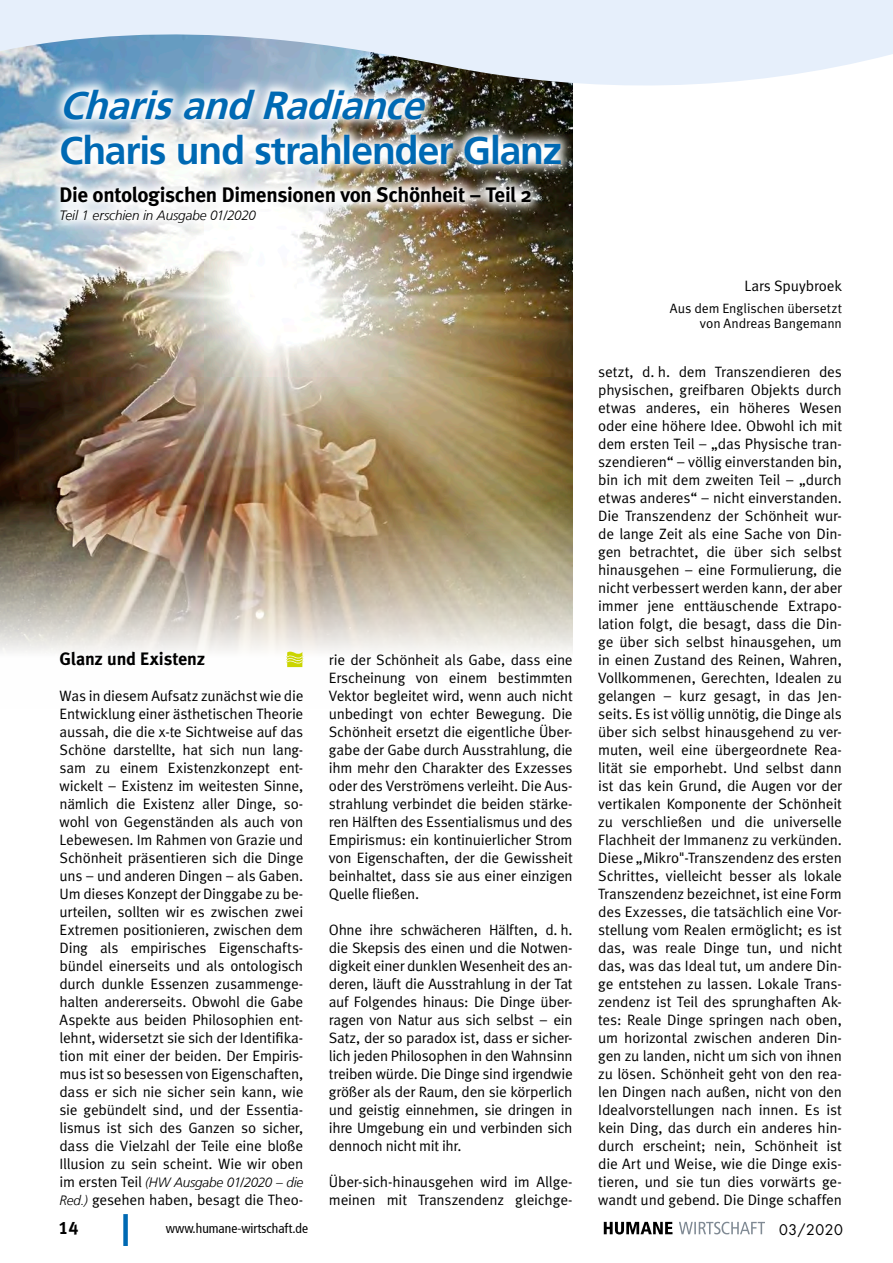
<style>
.page{position:relative;width:893px;height:1263px;background:#fff}
.page>*{position:absolute;margin:0;border:0;box-sizing:border-box;transform-origin:0 0}
.Headline_1{font:700 39px "Frutiger 65";letter-spacing:-.03em;color:#0069b3}
.Headline_1-2{font:italic 700 39px "Frutiger 65";color:#0069b3}
.Headline_2{font:700 21px "Meta";letter-spacing:-.02em;color:#000}
.Fließtext_Meta_Norma{font:700 18px "Meta";letter-spacing:-.005em;color:#000}
.t1{font:18px "Meta Bold LF";color:#000}
.Fließtext_Meta_Norma-2{font:15px/18px "Meta Normal";letter-spacing:-.015em;color:#000;text-align:justify}
.Autor{font:15px "Meta Normal";letter-spacing:-.005em;color:#000}
.t2{font:14.25px "Futura";letter-spacing:.045em;color:#000}
.Autor-2{font:13.5px "Meta Normal";color:#000}
.Fließtext_Meta_Norma-3{font:italic 300 13.5px "Frutiger LT";letter-spacing:-.015em;color:#000}
.Headline_2-2{font:italic 300 13.5px "Frutiger LT";letter-spacing:-.01em;color:#000}
.t3{font:condensed 13.5px "Frutiger 57";color:#000}
.s1{font-family:"Meta Normal";font-weight:400;font-style:normal;font-size:15px}
.s2{font-family:"Frutiger LT";font-weight:300;font-style:italic;font-size:13.5px}
</style>
<div class="page">
<div style="left:123px;top:1214px;width:5px;height:32px;background:#0069b3"></div>
<svg style="left:604px;top:1222px;width:68px;height:12px"></svg>
<svg style="left:679px;top:1222px;width:86px;height:12px"></svg>
<img style="left:0;top:94px;width:573px;height:574px">
<svg style="left:286px;top:652px;width:17px;height:15px"></svg>
<img style="left:48px;top:94px;width:525px;height:250px">
<svg style="left:0;top:0;width:893px;height:94px;background:#c7d5e3"></svg>
<p class="Headline_1-2" style="left:60px;top:82px;width:377px">Charisand Radiance</p>
<p class="Headline_1" style="left:60px;top:127px;width:504px">Charis und strahlender Glanz</p>
<p class="Headline_2" style="left:60px;top:182px;width:474px">Die ontologischen Dimensionen von Schönheit – Teil 2</p>
<p class="Headline_2-2" style="left:60px;top:208px;width:198px">Teil 1 erschien in Ausgabe 01/2020</p>
<p class="Fließtext_Meta_Norma" style="left:60px;top:648px;width:147px">Glanz und Existenz</p>
<p class="Fließtext_Meta_Norma-2" style="left:60px;top:687px;width:245px">Was in diesem Aufsatz zunächst wie die Entwicklung einer ästhetischen Theorie aussah, die die x-te Sichtweise auf das Schöne darstellte, hat sich nun lang&shy;sam zu einem Existenzkonzept ent&shy;wickelt – Existenz im weitesten Sinne, nämlich die Existenz aller Dinge, so&shy;wohl von Gegenständen als auch von Lebewesen. Im Rahmen von Grazie und Schönheit präsentieren sich die Dinge uns – und anderen Dingen – als Gaben.<br>Um dieses Konzept der Dinggabe zu be&shy;urteilen, sollten wir es zwischen zwei Extremen positionieren, zwischen dem Ding als empirisches Eigenschafts&shy;bündel einerseits und als ontologisch durch dunkle Essenzen zusammenge&shy;halten andererseits. Obwohl die Gabe Aspekte aus beiden Philosophien ent&shy;lehnt, widersetzt sie sich der Identifika&shy;tion mit einer der beiden. Der Empiris&shy;mus ist so besessen von Eigenschaften, dass er sich nie sicher sein kann, wie sie gebündelt sind, und der Essentia&shy;lismus ist sich des Ganzen so sicher, dass die Vielzahl der Teile eine bloße Illusion zu sein scheint. Wie wir oben</p>
<p class="Fließtext_Meta_Norma-3" style="left:60px;top:1175px;width:245px"><span class="s1">im ersten Teil</span> (HW Ausgabe 01/2020 – die</p>
<p class="Fließtext_Meta_Norma-2" style="left:60px;top:1191px;width:245px"><span class="s2">Red.)</span> gesehen haben, besagt die Theo-</p>
<p class="Fließtext_Meta_Norma-2" style="left:329px;top:651px;width:245px">rie der Schönheit als Gabe, dass eine Erscheinung von einem bestimmten Vektor begleitet wird, wenn auch nicht unbedingt von echter Bewegung. Die Schönheit ersetzt die eigentliche Über&shy;gabe der Gabe durch Ausstrahlung, die ihm mehr den Charakter des Exzesses oder des Verströmens verleiht. Die Aus&shy;strahlung verbindet die beiden stärke&shy;ren Hälften des Essentialismus und des Empirismus: ein kontinuierlicher Strom von Eigenschaften, der die Gewissheit beinhaltet, dass sie aus einer einzigen Quelle fließen.</p>
<p class="Fließtext_Meta_Norma-2" style="left:329px;top:921px;width:245px">Ohne ihre schwächeren Hälften, d. h. die Skepsis des einen und die Notwen&shy;digkeit einer dunklen Wesenheit des an&shy;deren, läuft die Ausstrahlung in der Tat auf Folgendes hinaus: Die Dinge über&shy;ragen von Natur aus sich selbst – ein Satz, der so paradox ist, dass er sicher&shy;lich jeden Philosophen in den Wahnsinn treiben würde. Die Dinge sind irgendwie größer als der Raum, den sie körperlich und geistig einnehmen, sie dringen in ihre Umgebung ein und verbinden sich dennoch nicht mit ihr.</p>
<p class="Fließtext_Meta_Norma-2" style="left:329px;top:1173px;width:245px">Über-sich-hinausgehen wird im Allge&shy;meinen mit Transzendenz gleichge-</p>
<p class="Autor" style="left:744px;top:277px;width:99px">Lars Spuybroek</p>
<p class="Autor-2" style="left:670px;top:301px;width:173px">Aus dem Englischen übersetzt</p>
<p class="Autor-2" style="left:700px;top:316px;width:143px">von Andreas Bangemann</p>
<p class="Fließtext_Meta_Norma-2" style="left:598px;top:363px;width:245px">setzt, d. h. dem Transzendieren des physischen, greifbaren Objekts durch etwas anderes, ein höheres Wesen oder eine höhere Idee. Obwohl ich mit dem ersten Teil – „das Physische tran&shy;szendieren“ – völlig einverstanden bin, bin ich mit dem zweiten Teil – „durch etwas anderes“ – nicht einverstanden.<br>Die Transzendenz der Schönheit wur&shy;de lange Zeit als eine Sache von Din&shy;gen betrachtet, die über sich selbst hinausgehen – eine Formulierung, die nicht verbessert werden kann, der aber immer jene enttäuschende Extrapo&shy;lation folgt, die besagt, dass die Din&shy;ge über sich selbst hinausgehen, um in einen Zustand des Reinen, Wahren, Vollkommenen, Gerechten, Idealen zu gelangen – kurz gesagt, in das Jen&shy;seits. Es ist völlig unnötig, die Dinge als über sich selbst hinausgehend zu ver&shy;muten, weil eine übergeordnete Rea&shy;lität sie emporhebt. Und selbst dann ist das kein Grund, die Augen vor der vertikalen Komponente der Schönheit zu verschließen und die universelle Flachheit der Immanenz zu verkünden.<br>Diese „Mikro"-Transzendenz des ersten Schrittes, vielleicht besser als lokale Transzendenz bezeichnet, ist eine Form des Exzesses, die tatsächlich eine Vor&shy;stellung vom Realen ermöglicht; es ist das, was reale Dinge tun, und nicht das, was das Ideal tut, um andere Din&shy;ge entstehen zu lassen. Lokale Trans&shy;zendenz ist Teil des sprunghaften Ak&shy;tes: Reale Dinge springen nach oben, um horizontal zwischen anderen Din&shy;gen zu landen, nicht um sich von ihnen zu lösen. Schönheit geht von den rea&shy;len Dingen nach außen, nicht von den Idealvorstellungen nach innen. Es ist kein Ding, das durch ein anderes hin&shy;durch erscheint; nein, Schönheit ist die Art und Weise, wie die Dinge exis&shy;tieren, und sie tun dies vorwärts ge&shy;wandt und gebend. Die Dinge schaffen</p>
<p class="t1" style="left:58px;top:1217px;width:22px">14</p>
<p class="t3" style="left:166px;top:1220px;width:144px">www.humane-wirtschaft.de</p>
<p class="t2" style="left:779px;top:1220px;width:65px">03/2020</p>
</div>
